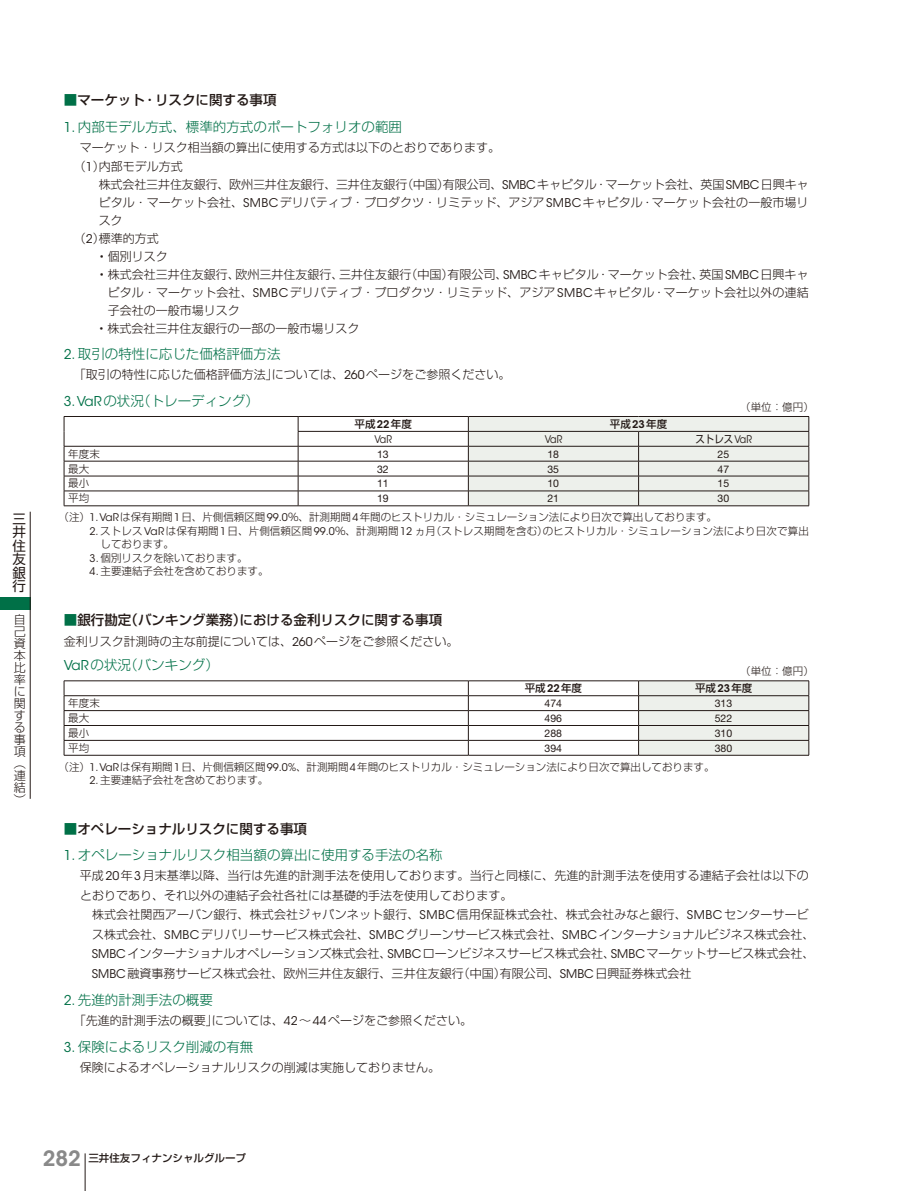
<style>
.page{position:relative;width:915px;height:1191px;background:#fff}
.page>*{position:absolute;margin:0;border:0;box-sizing:border-box;transform-origin:0 0}
.t1{font:300 13.5px "Shin Go Pr 6 N";color:#007047}
.t2{font:500 13.5px "Shin Go Pr 6 N";color:#231916}
.t3{font:13.5px/13.5px "Shin Go Pr 6 N";color:#231916;text-align:justify}
.t4{font:300 12px/12px "Shin Go Pr 6 N";color:#231916}
.t5{font:300 10.5px/13.5px "Shin Go Pr 6 N";color:#231916}
.t6{font:10.5px "Helvetica Neue LT Std";color:#231916}
.t7{font:500 10.5px "Shin Go Pr 6 N";color:#231916}
.t8{font:10.5px "Shin Go Pr 6 N";color:#231916;scale:.9 1}
.t9{font:10.5px "ITC Avant Garde Std";letter-spacing:-.055em;color:#231916;scale:.9 1}
.s1{color:#007047}
.s2{font-family:"ITC Avant Garde Std";font-weight:400}
.s3{font-weight:500}
.s4{font-family:"ITC Avant Garde Std";font-weight:600}
.s5{font-family:"ITC Avant Garde Std"}
.s6{font-family:"ITC Avant Garde Std";font-weight:600;font-size:21px;color:#898989}
</style>
<div class="page">
<hr style="left:85px;top:1153px;width:1px;height:38px;background:#231916">
<div style="left:0;top:597px;width:30px;height:12px;background:#007047"></div>
<hr style="left:30px;top:512px;width:1px;height:287px;background:#231916">
<hr style="left:64px;top:416px;width:234px;height:1px;background:#231916">
<hr style="left:298px;top:416px;width:170px;height:1px;background:#231916">
<hr style="left:298px;top:431px;width:170px;height:1px;background:#231916">
<hr style="left:64px;top:446px;width:234px;height:1px;background:#231916">
<hr style="left:298px;top:446px;width:170px;height:1px;background:#231916">
<hr style="left:64px;top:461px;width:234px;height:1px;background:#231916">
<hr style="left:298px;top:461px;width:170px;height:1px;background:#231916">
<hr style="left:64px;top:476px;width:234px;height:1px;background:#231916">
<hr style="left:298px;top:476px;width:170px;height:1px;background:#231916">
<hr style="left:64px;top:490px;width:234px;height:1px;background:#231916">
<svg style="left:64px;top:417px;width:1px;height:88px"></svg>
<hr style="left:298px;top:490px;width:170px;height:1px;background:#231916">
<svg style="left:298px;top:417px;width:1px;height:88px"></svg>
<svg style="left:468px;top:416px;width:341px;height:90px;background:#dddfdb"></svg>
<hr style="left:64px;top:505px;width:234px;height:1px;background:#231916">
<hr style="left:298px;top:505px;width:170px;height:1px;background:#231916">
<hr style="left:468px;top:505px;width:170px;height:1px;background:#231916">
<hr style="left:638px;top:505px;width:170px;height:1px;background:#231916">
<hr style="left:64px;top:680px;width:404px;height:1px;background:#231916">
<hr style="left:468px;top:680px;width:170px;height:1px;background:#231916">
<hr style="left:638px;top:680px;width:170px;height:1px;background:#231916">
<hr style="left:64px;top:695px;width:404px;height:1px;background:#231916">
<hr style="left:468px;top:695px;width:170px;height:1px;background:#231916">
<hr style="left:64px;top:710px;width:404px;height:1px;background:#231916">
<hr style="left:468px;top:710px;width:170px;height:1px;background:#231916">
<hr style="left:64px;top:725px;width:404px;height:1px;background:#231916">
<hr style="left:468px;top:725px;width:170px;height:1px;background:#231916">
<hr style="left:64px;top:740px;width:404px;height:1px;background:#231916">
<svg style="left:64px;top:681px;width:1px;height:74px"></svg>
<hr style="left:468px;top:740px;width:170px;height:1px;background:#231916">
<svg style="left:468px;top:681px;width:1px;height:74px"></svg>
<svg style="left:638px;top:681px;width:171px;height:74px;background:#dddfda"></svg>
<hr style="left:64px;top:755px;width:404px;height:1px;background:#231916">
<hr style="left:468px;top:755px;width:170px;height:1px;background:#231916">
<hr style="left:638px;top:755px;width:170px;height:1px;background:#231916">
<p class="t3" style="left:12px;top:511px;width:15px">三井住友銀行</p>
<p class="t4" style="left:14px;top:612px;width:13px;text-align:justify">自己資本比率に関する事項（連結）</p>
<p class="t2" style="left:64px;top:89px;width:214px"><span class="s1">■</span>マーケット･リスクに関する事項</p>
<p class="t1" style="left:64px;top:116px;width:339px"><span class="s2">1.</span> 内部モデル方式、標準的方式のポートフォリオの範囲</p>
<p class="t4" style="left:74px;top:136px;width:427px;line-height:19.5px;text-indent:6px">マーケット・リスク相当額の算出に使用する方式は以下のとおりであります。（<span class="s2">1</span>）内部モデル方式</p>
<p class="t4" style="left:99px;top:178px;width:711px">株式会社三井住友銀行、欧州三井住友銀行、三井住友銀行（中国）有限公司、<span class="s2">SMBC</span>キャピタル･マーケット会社、英国<span class="s2">SMBC</span>日興キャ</p>
<p class="t4" style="left:99px;top:196px;width:711px">ピタル・マーケット会社、<span class="s2">SMBC</span>デリバティブ・プロダクツ・リミテッド、アジア<span class="s2">SMBC</span>キャピタル･マーケット会社の一般市場リ</p>
<p class="t4" style="left:99px;top:214px;width:25px">スク</p>
<p class="t4" style="left:74px;top:232px;width:86px">（<span class="s2">2</span>）標準的方式</p>
<p class="t4" style="left:96px;top:250px;width:73px"><span class="s3">・</span>個別リスク</p>
<p class="t4" style="left:96px;top:268px;width:714px"><span class="s3">・</span>株式会社三井住友銀行、欧州三井住友銀行、三井住友銀行（中国）有限公司、<span class="s2">SMBC</span>キャピタル･マーケット会社、英国<span class="s2">SMBC</span>日興キャ</p>
<p class="t4" style="left:108px;top:286px;width:702px">ピタル・マーケット会社、<span class="s2">SMBC</span>デリバティブ・プロダクツ・リミテッド、アジア<span class="s2">SMBC</span>キャピタル･マーケット会社以外の連結</p>
<p class="t4" style="left:108px;top:304px;width:133px">子会社の一般市場リスク</p>
<p class="t4" style="left:95px;top:322px;width:265px"><span class="s3">・</span>株式会社三井住友銀行の一部の一般市場リスク</p>
<p class="t1" style="left:64px;top:343px;width:218px"><span class="s2">2.</span> 取引の特性に応じた価格評価方法</p>
<p class="t4" style="left:74px;top:367px;width:438px">「取引の特性に応じた価格評価方法」については、<span class="s2">260</span>ページをご参照ください。</p>
<p class="t1" style="left:64px;top:390px;width:196px"><span class="s2">3.VaR</span>の状況（トレーディング）</p>
<p class="t5" style="left:740px;top:399px;width:75px">（単位：億円）</p>
<p class="t7" style="left:354px;top:415px;width:59px">平成<span class="s4">22</span>年度</p>
<p class="t7" style="left:609px;top:415px;width:59px">平成<span class="s4">23</span>年度</p>
<p class="t9" style="left:374px;top:432px;width:21px">VaR</p>
<p class="t9" style="left:544px;top:432px;width:21px">VaR</p>
<p class="t8" style="left:695px;top:430px;width:64px">ストレス<span class="s5">VaR</span></p>
<p class="t5" style="left:68px;top:446px;width:33px">年度末</p>
<p class="t6" style="left:377px;top:448px;width:13px">13</p>
<p class="t6" style="left:547px;top:448px;width:13px">18</p>
<p class="t6" style="left:717px;top:448px;width:13px">25</p>
<p class="t5" style="left:68px;top:461px;width:22px">最大</p>
<p class="t6" style="left:377px;top:462px;width:13px">32</p>
<p class="t6" style="left:547px;top:462px;width:13px">35</p>
<p class="t6" style="left:717px;top:462px;width:13px">47</p>
<p class="t5" style="left:68px;top:476px;width:22px">最小</p>
<p class="t6" style="left:377px;top:477px;width:13px">11</p>
<p class="t6" style="left:547px;top:477px;width:13px">10</p>
<p class="t6" style="left:717px;top:477px;width:13px">15</p>
<p class="t5" style="left:68px;top:491px;width:22px">平均</p>
<p class="t6" style="left:377px;top:492px;width:13px">19</p>
<p class="t6" style="left:547px;top:492px;width:13px">21</p>
<p class="t6" style="left:717px;top:492px;width:13px">30</p>
<p class="t5" style="left:59px;top:509px;width:659px">（注）<span class="s2">1.VaR</span>は保有期間<span class="s2">1</span>日、片側信頼区間<span class="s2">99.0</span>％、計測期間<span class="s2">4</span>年間のヒストリカル・シミュレーション法により日次で算出しております。</p>
<p class="t5" style="left:100px;top:523px;width:709px;text-indent:-11px"><span class="s2">2.</span> ストレス<span class="s2">VaR</span>は保有期間<span class="s2">1</span>日、片側信頼区間<span class="s2">99.0</span>％、計測期間<span class="s2">12</span> ヵ月（ストレス期間を含む）のヒストリカル・シミュレーション法により日次で算出しております。</p>
<p class="t5" style="left:90px;top:550px;width:159px"><span class="s2">3.</span> 個別リスクを除いております。</p>
<p class="t5" style="left:90px;top:563px;width:180px"><span class="s2">4.</span> 主要連結子会社を含めております。</p>
<p class="t2" style="left:64px;top:608px;width:380px"><span class="s1">■</span>銀行勘定（バンキング業務）における金利リスクに関する事項</p>
<p class="t4" style="left:64px;top:635px;width:396px">金利リスク計測時の主な前提については、<span class="s2">260</span>ページをご参照ください。</p>
<p class="t1" style="left:64px;top:654px;width:156px"><span class="s2">VaR</span>の状況（バンキング）</p>
<p class="t5" style="left:740px;top:663px;width:75px">（単位：億円）</p>
<p class="t7" style="left:524px;top:679px;width:59px">平成<span class="s4">22</span>年度</p>
<p class="t7" style="left:694px;top:679px;width:59px">平成<span class="s4">23</span>年度</p>
<p class="t5" style="left:68px;top:695px;width:33px">年度末</p>
<p class="t6" style="left:544px;top:697px;width:19px">474</p>
<p class="t6" style="left:714px;top:697px;width:19px">313</p>
<p class="t5" style="left:68px;top:710px;width:22px">最大</p>
<p class="t6" style="left:544px;top:712px;width:19px">496</p>
<p class="t6" style="left:714px;top:712px;width:19px">522</p>
<p class="t5" style="left:68px;top:725px;width:22px">最小</p>
<p class="t6" style="left:544px;top:727px;width:19px">288</p>
<p class="t6" style="left:714px;top:727px;width:19px">310</p>
<p class="t5" style="left:68px;top:740px;width:22px">平均</p>
<p class="t6" style="left:544px;top:742px;width:19px">394</p>
<p class="t6" style="left:714px;top:742px;width:19px">380</p>
<p class="t5" style="left:59px;top:759px;width:657px">（注）<span class="s2">1.VaR</span>は保有期間<span class="s2">1</span>日、片側信頼区間<span class="s2">99.0%</span>、計測期間<span class="s2">4</span>年間のヒストリカル・シミュレーション法により日次で算出しております。</p>
<p class="t5" style="left:89px;top:772px;width:180px"><span class="s2">2.</span> 主要連結子会社を含めております。</p>
<p class="t2" style="left:64px;top:817px;width:244px"><span class="s1">■</span>オペレーショナルリスクに関する事項</p>
<p class="t1" style="left:64px;top:844px;width:380px"><span class="s2">1.</span> オペレーショナルリスク相当額の算出に使用する手法の名称</p>
<p class="t4" style="left:80px;top:864px;width:730px;line-height:19.5px">平成<span class="s2">20</span>年<span class="s2">3</span>月末基準以降、当行は先進的計測手法を使用しております。当行と同様に、先進的計測手法を使用する連結子会社は以下のとおりであり、それ以外の連結子会社各社には基礎的手法を使用しております。</p>
<p class="t4" style="left:92px;top:903px;width:724px;line-height:19.5px">株式会社関西アーバン銀行、株式会社ジャパンネット銀行、<span class="s2">SMBC</span>信用保証株式会社、株式会社みなと銀行、<span class="s2">SMBC</span>センターサービス株式会社、<span class="s2">SMBC</span>デリバリーサービス株式会社、<span class="s2">SMBC</span>グリーンサービス株式会社、<span class="s2">SMBC</span>インターナショナルビジネス株式会社、<span class="s2">SMBC</span>インターナショナルオペレーションズ株式会社、<span class="s2">SMBC</span>ローンビジネスサービス株式会社、<span class="s2">SMBC</span>マーケットサービス株式会社、<span class="s2">SMBC</span>融資事務サービス株式会社、欧州三井住友銀行、三井住友銀行（中国）有限公司、<span class="s2">SMBC</span>日興証券株式会社</p>
<p class="t1" style="left:64px;top:988px;width:150px"><span class="s2">2.</span> 先進的計測手法の概要</p>
<p class="t4" style="left:74px;top:1013px;width:400px">「先進的計測手法の概要」については、<span class="s2">42</span>～<span class="s2">44</span>ページをご参照ください。</p>
<p class="t1" style="left:64px;top:1035px;width:191px"><span class="s2">3.</span> 保険によるリスク削減の有無</p>
<p class="t4" style="left:80px;top:1060px;width:361px">保険によるオペレーショナルリスクの削減は実施しておりません。</p>
<p class="t7" style="left:43px;top:1149px;width:205px"><span class="s6">282</span> 三井住友フィナンシャルグループ</p>
</div>
